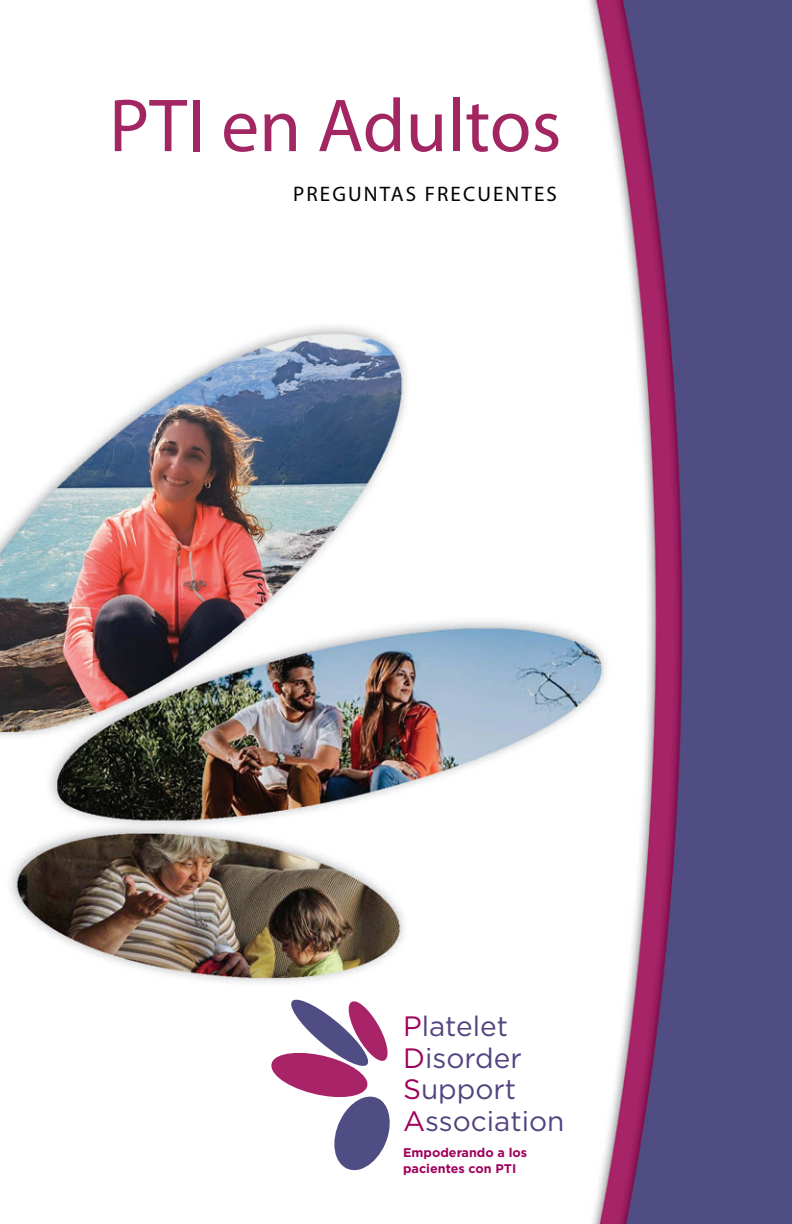
<style>
.page{position:relative;width:792px;height:1224px;background:#fff}
.page>*{position:absolute;margin:0;border:0;box-sizing:border-box;transform-origin:0 0}
.P_-_Paragraph_Style1{font:75.8px "Myriad Pro";color:#a22662}
.t1{font:28px/31.6px "Gotham";color:#53437f}
.P_-_Paragraph_Style1-2{font:21px "Myriad Pro";letter-spacing:.1em;color:#000}
.t2{font:700 12.6px/15.2px "Gotham";color:#9f015a}
.s1{color:#9f015a}
</style>
<div class="page">
<img style="left:0;top:0;width:792px;height:1224px">
<svg style="left:271px;top:1000px;width:122px;height:170px"></svg>
<p class="P_-_Paragraph_Style1" style="left:109px;top:79px;width:454px">PTI en Adultos</p>
<p class="P_-_Paragraph_Style1-2" style="left:293px;top:181px;width:265px">PREGUNTAS FRECUENTES</p>
<p class="t1" style="left:403px;top:1010px;width:163px"><span class="s1">P</span>latelet<br><span class="s1">D</span>isorder<br><span class="s1">S</span>upport<br><span class="s1">A</span>ssociation</p>
<p class="t2" style="left:403px;top:1145px;width:126px">Empoderando a los pacientes con PTI</p>
</div>
